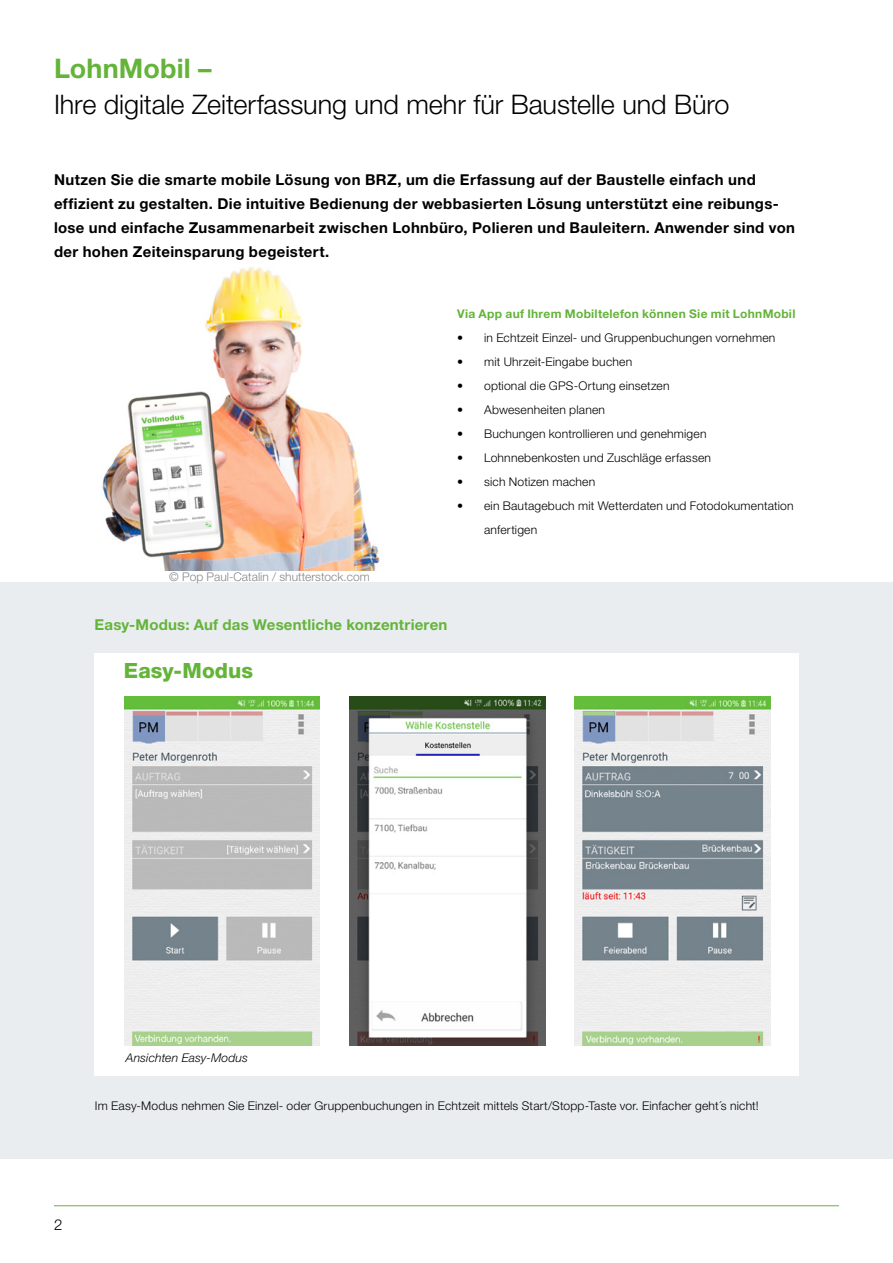
<style>
.page{position:relative;width:893px;height:1263px;background:#fff}
.page>*{position:absolute;margin:0;border:0;box-sizing:border-box;transform-origin:0 0}
.Standardtext{font:300 27px "Helvetica Neue LT Std";letter-spacing:-.005em;color:#000}
.t1{font:700 27px "Helvetica Neue LT Std";letter-spacing:.005em;color:#64b43a}
.t2{font:800 21px "Helvetica Neue LT Std";letter-spacing:.005em;color:#64b43a}
.Standardtext-2{font:700 15px/24px "Helvetica Neue LT Std";letter-spacing:.025em;color:#000}
.t3{font:700 15px "Helvetica Neue LT Std";letter-spacing:.015em;color:#64b43a}
.t4{font:300 15px "Helvetica Neue LT Std";color:#000}
.t5{font:300 12px/24px "Helvetica Neue LT Std";letter-spacing:.015em;color:#000}
.t6{font:700 12px "Helvetica Neue LT Std";letter-spacing:.02em;color:#64b43a}
.t7{font:300 12px "Helvetica Neue LT Std";color:#878787}
.t8{font:italic 300 12px "Helvetica Neue LT Std";letter-spacing:.015em;color:#000}
</style>
<div class="page">
<img style="left:102px;top:267px;width:278px;height:303px">
<div style="left:0;top:582px;width:893px;height:576px;background:#e9edf0"></div>
<hr style="left:54px;top:1205px;width:785px;height:1px;background:#64b43a">
<div style="left:95px;top:653px;width:704px;height:423px;background:#fff"></div>
<img style="left:124px;top:696px;width:196px;height:349px">
<img style="left:349px;top:696px;width:196px;height:349px">
<img style="left:575px;top:696px;width:195px;height:349px">
<p class="t1" style="left:54px;top:52px;width:159px">LohnMobil –</p>
<p class="Standardtext" style="left:54px;top:88px;width:677px">Ihre digitale Zeiterfassung und mehr für Baustelle und Büro</p>
<p class="Standardtext-2" style="left:54px;top:167px;width:742px">Nutzen Sie die smarte mobile Lösung von BRZ, um die Erfassung auf der Baustelle einfach und effizient zu gestalten. Die intuitive Bedienung der webbasierten Lösung unterstützt eine reibungs&shy;lose und einfache Zusammenarbeit zwischen Lohnbüro, Polieren und Bauleitern. Anwender sind von der hohen Zeiteinsparung begeistert.</p>
<p class="t7" style="left:169px;top:569px;width:202px">© Pop Paul-Catalin / shutterstock.com</p>
<p class="t6" style="left:457px;top:306px;width:340px">Via App auf Ihrem Mobiltelefon können Sie mit LohnMobil</p>
<p class="t5" style="left:457px;top:325px;width:320px">• in Echtzeit Einzel- und Gruppenbuchungen vornehmen</p>
<p class="t5" style="left:457px;top:349px;width:177px">• mit Uhrzeit-Eingabe buchen</p>
<p class="t5" style="left:457px;top:373px;width:214px">• optional die GPS-Ortung einsetzen</p>
<p class="t5" style="left:457px;top:397px;width:149px">• Abwesenheiten planen</p>
<p class="t5" style="left:457px;top:421px;width:251px">• Buchungen kontrollieren und genehmigen</p>
<p class="t5" style="left:457px;top:445px;width:255px">• Lohnnebenkosten und Zuschläge erfassen</p>
<p class="t5" style="left:457px;top:469px;width:140px">• sich Notizen machen</p>
<p class="t5" style="left:484px;top:493px;width:311px;text-indent:-27px">• ein Bautagebuch mit Wetterdaten und Fotodokumentation anfertigen</p>
<p class="t3" style="left:95px;top:615px;width:354px">Easy-Modus: Auf das Wesentliche konzentrieren</p>
<p class="t2" style="left:124px;top:658px;width:131px">Easy-Modus</p>
<p class="t8" style="left:126px;top:1051px;width:124px">Ansichten Easy-Modus</p>
<p class="t5" style="left:95px;top:1093px;width:665px">Im Easy-Modus nehmen Sie Einzel- oder Gruppenbuchungen in Echtzeit mittels Start/Stopp-Taste vor. Einfacher geht´s nicht!</p>
<p class="t4" style="left:54px;top:1215px;width:10px">2</p>
</div>
